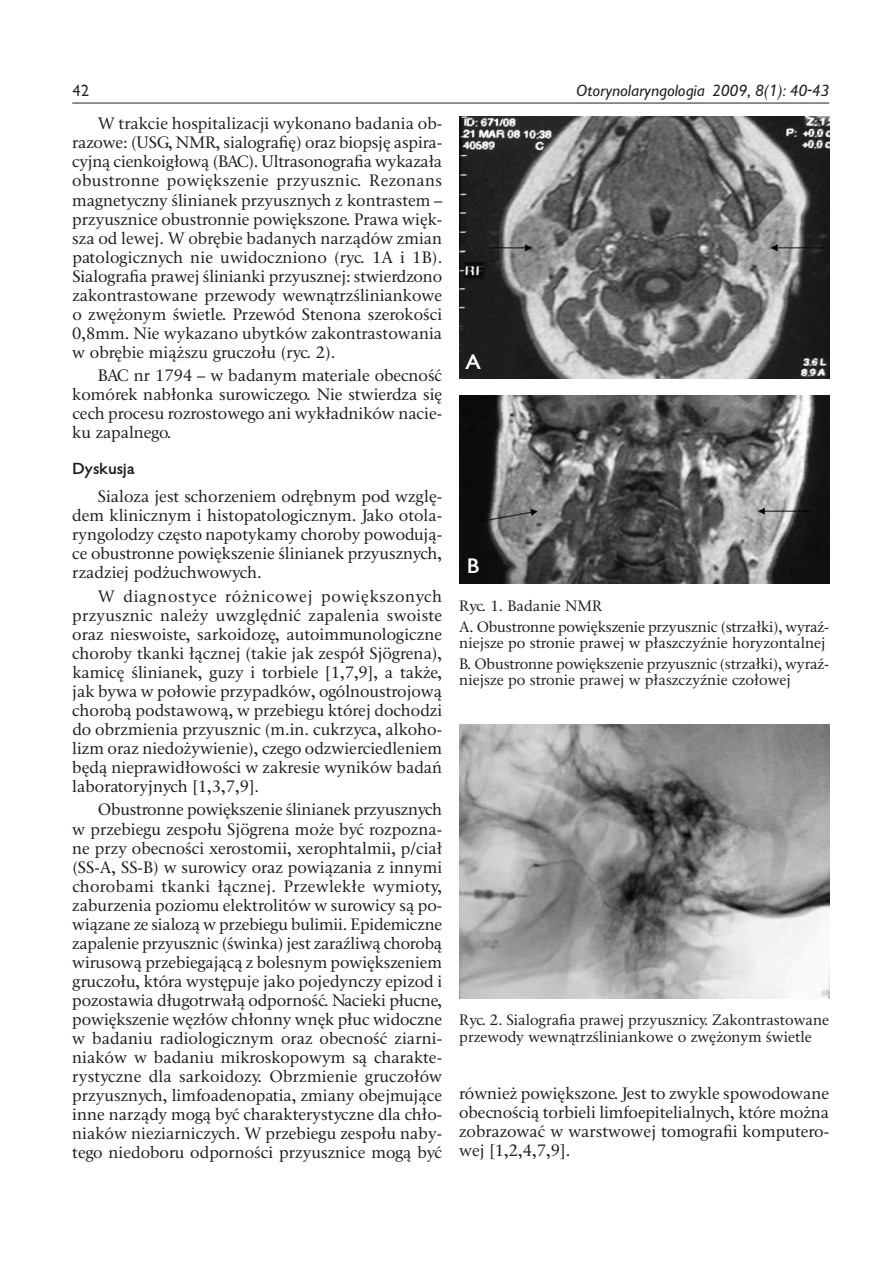
<style>
.page{position:relative;width:893px;height:1263px;background:#fff}
.page>*{position:absolute;margin:0;border:0;box-sizing:border-box;transform-origin:0 0}
.t1{font:700 19.5px "Gilead EFN";color:#fff}
.t2{font:16.5px/19px "Classic EFN";color:#231f20;text-align:justify}
.t3{font:15px/20.9px "Classic EFN";color:#231f20}
.t4{font:italic 15px "Gilead EFN";color:#231f20;scale:1.05 1}
.t5{font:700 15px "Gilead EFN";color:#231f20}
.t6{font:15px "Gilead TTEFN";color:#231f20}
</style>
<div class="page">
<hr style="left:72px;top:103px;width:757px;height:1px;background:#231f20">
<img style="left:459px;top:117px;width:370px;height:262px">
<img style="left:459px;top:395px;width:370px;height:188px">
<img style="left:459px;top:724px;width:370px;height:274px">
<p class="t6" style="left:72px;top:81px;width:19px">42</p>
<p class="t4" style="left:576px;top:82px;width:243px">Otorynolaryngologia 2009, 8(1): 40-43</p>
<p class="t2" style="left:72px;top:115px;width:371px;text-indent:26px">W trakcie hospitalizacji wykonano badania ob&shy;razowe: (USG, NMR, sialografię) oraz biopsję aspira&shy;cyjną cienkoigłową (BAC). Ultrasonografia wykazała obustronne powiększenie przyusznic. Rezonans magnetyczny ślinianek przyusznych z kontrastem – przyusznice obustronnie powiększone. Prawa więk&shy;sza od lewej. W obrębie badanych narządów zmian patologicznych nie uwidoczniono (ryc. 1A i 1B).<br>Sialografia prawej ślinianki przyusznej: stwierdzono zakontrastowane przewody wewnątrzśliniankowe o zwężonym świetle. Przewód Stenona szerokości 0,8mm. Nie wykazano ubytków zakontrastowania w obrębie miąższu gruczołu (ryc. 2).</p>
<p class="t2" style="left:72px;top:367px;width:371px;text-indent:26px">BAC nr 1794 – w badanym materiale obecność komórek nabłonka surowiczego. Nie stwierdza się cech procesu rozrostowego ani wykładników nacie&shy;ku zapalnego.</p>
<p class="t5" style="left:72px;top:459px;width:64px">Dyskusja</p>
<p class="t2" style="left:72px;top:488px;width:371px;text-indent:26px">Sialoza jest schorzeniem odrębnym pod wzglę&shy;dem klinicznym i histopatologicznym. Jako otola&shy;ryngolodzy często napotykamy choroby powodują&shy;ce obustronne powiększenie ślinianek przyusznych, rzadziej podżuchwowych.</p>
<p class="t2" style="left:72px;top:587px;width:371px;text-indent:26px">W diagnostyce różnicowej powiększonych przyusznic należy uwzględnić zapalenia swoiste oraz nieswoiste, sarkoidozę, autoimmunologiczne choroby tkanki łącznej (takie jak zespół Sjögrena), kamicę ślinianek, guzy i torbiele [1,7,9], a także, jak bywa w połowie przypadków, ogólnoustrojową chorobą podstawową, w przebiegu której dochodzi do obrzmienia przyusznic (m.in. cukrzyca, alkoho&shy;lizm oraz niedożywienie), czego odzwierciedleniem będą nieprawidłowości w zakresie wyników badań laboratoryjnych [1,3,7,9].</p>
<p class="t2" style="left:72px;top:801px;width:371px;text-indent:26px">Obustronne powiększenie ślinianek przyusznych w przebiegu zespołu Sjögrena może być rozpozna&shy;ne przy obecności xerostomii, xerophtalmii, p/ciał (SS-A, SS-B) w surowicy oraz powiązania z innymi chorobami tkanki łącznej. Przewlekłe wymioty, zaburzenia poziomu elektrolitów w surowicy są po&shy;wiązane ze sialozą w przebiegu bulimii. Epidemiczne zapalenie przyusznic (świnka) jest zaraźliwą chorobą wirusową przebiegającą z bolesnym powiększeniem gruczołu, która występuje jako pojedynczy epizod i pozostawia długotrwałą odporność. Nacieki płucne, powiększenie węzłów chłonny wnęk płuc widoczne w badaniu radiologicznym oraz obecność ziarni&shy;niaków w badaniu mikroskopowym są charakte&shy;rystyczne dla sarkoidozy. Obrzmienie gruczołów przyusznych, limfoadenopatia, zmiany obejmujące inne narządy mogą być charakterystyczne dla chło&shy;niaków nieziarniczych. W przebiegu zespołu naby&shy;tego niedoboru odporności przyusznice mogą być</p>
<p class="t1" style="left:465px;top:350px;width:17px">A</p>
<p class="t1" style="left:467px;top:554px;width:14px">B</p>
<p class="t3" style="left:459px;top:596px;width:371px">Ryc. 1. Badanie NMR<br>A. Obustronne powiększenie przyusznic (strzałki), wyraź-</p>
<p class="t3" style="left:459px;top:633px;width:371px">niejsze po stronie prawej w płaszczyźnie horyzontalnej<br>B. Obustronne powiększenie przyusznic (strzałki), wyraź-</p>
<p class="t3" style="left:459px;top:670px;width:333px">niejsze po stronie prawej w płaszczyźnie czołowej</p>
<p class="t3" style="left:459px;top:1013px;width:371px;line-height:16.5px">Ryc. 2. Sialografia prawej przyusznicy. Zakontrastowane przewody wewnątrzśliniankowe o zwężonym świetle</p>
<p class="t2" style="left:459px;top:1084px;width:372px">również powiększone. Jest to zwykle spowodowane obecnością torbieli limfoepitelialnych, które można zobrazować w warstwowej tomografii komputero&shy;wej [1,2,4,7,9].</p>
</div>
